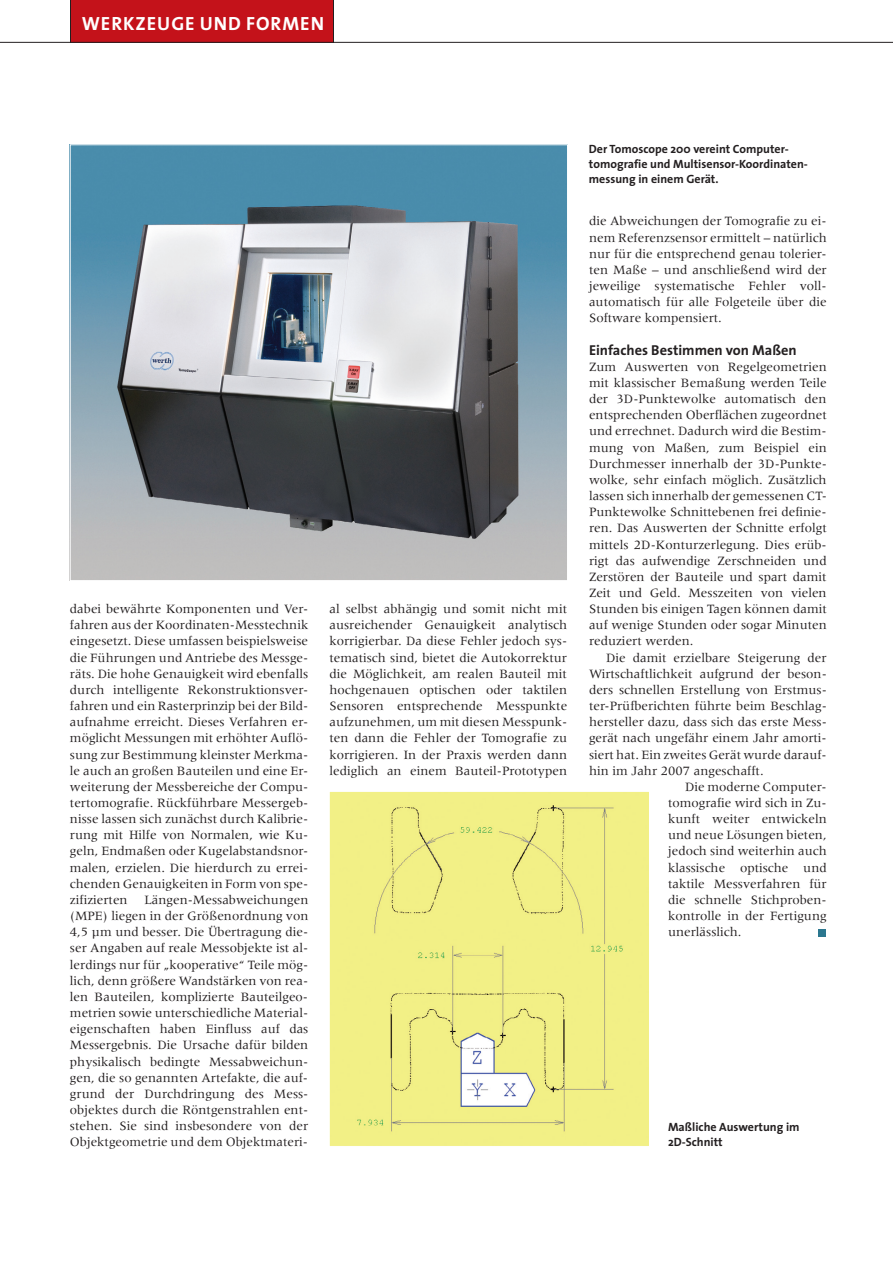
<style>
.page{position:relative;width:893px;height:1263px;background:#fff}
.page>*{position:absolute;margin:0;border:0;box-sizing:border-box;transform-origin:0 0}
.t1{font:700 19.2px "The Sans";letter-spacing:.05em;color:#fff}
.t2{font:700 14.4px "The Sans";color:#231f20}
.t3{font:13.2px/16.2px "Meridien LT";color:#231f20;text-align:justify}
.t4{font:700 12px/14.9px "The Sans";color:#231f20}
</style>
<div class="page">
<img style="left:72px;top:147px;width:493px;height:432px">
<img style="left:331px;top:793px;width:317px;height:352px">
<div style="left:329px;top:791px;width:326px;height:356px;border:1px solid #fff"></div>
<div style="left:71px;top:0;width:262px;height:42px;background:#c4121a"></div>
<hr style="left:70px;top:0;width:1px;height:42px;background:#231f20">
<hr style="left:333px;top:0;width:1px;height:42px;background:#231f20">
<hr style="left:0;top:42px;width:892px;height:1px;background:#231f20">
<div style="left:818px;top:929px;width:8px;height:7px;background:#2b778f"></div>
<h1 class="t1" style="left:82px;top:15px;width:244px">WERKZEUGE UND FORMEN</h1>
<p class="t3" style="left:70px;top:602px;width:240px">dabei bewährte Komponenten und Ver&shy;fahren aus der Koordinaten-Messtechnik eingesetzt. Diese umfassen beispielsweise die Führungen und Antriebe des Messge&shy;räts. Die hohe Genauigkeit wird ebenfalls durch intelligente Rekonstruktionsver&shy;fahren und ein Rasterprinzip bei der Bild&shy;aufnahme erreicht. Dieses Verfahren er&shy;möglicht Messungen mit erhöhter Auflö&shy;sung zur Bestimmung kleinster Merkma&shy;le auch an großen Bauteilen und eine Er&shy;weiterung der Messbereiche der Compu&shy;tertomografie. Rückführbare Messergeb&shy;nisse lassen sich zunächst durch Kalibrie&shy;rung mit Hilfe von Normalen, wie Ku&shy;geln, Endmaßen oder Kugelabstandsnor&shy;malen, erzielen. Die hierdurch zu errei&shy;chenden Genauigkeiten in Form von spe&shy;zifizierten</p>
<p class="t3" style="left:70px;top:893px;width:240px;text-indent:75px">Längen-Messabweichungen (MPE) liegen in der Größenordnung von 4,5 μm und besser. Die Übertragung die&shy;ser Angaben auf reale Messobjekte ist al&shy;lerdings nur für „kooperative“ Teile mög&shy;lich, denn größere Wandstärken von rea&shy;len Bauteilen, komplizierte Bauteilgeo&shy;metrien sowie unterschiedliche Material&shy;eigenschaften haben Einfluss auf das Messergebnis. Die Ursache dafür bilden physikalisch bedingte Messabweichun&shy;gen, die so genannten Artefakte, die auf&shy;grund der Durchdringung des Mess&shy;objektes durch die Röntgenstrahlen ent&shy;stehen. Sie sind insbesondere von der Objektgeometrie und dem Objektmateri-</p>
<p class="t3" style="left:329px;top:602px;width:239px">al selbst abhängig und somit nicht mit ausreichender Genauigkeit analytisch korrigierbar. Da diese Fehler jedoch sys&shy;tematisch sind, bietet die Autokorrektur die Möglichkeit, am realen Bauteil mit hochgenauen optischen oder taktilen Sensoren entsprechende Messpunkte aufzunehmen, um mit diesen Messpunk&shy;ten dann die Fehler der Tomografie zu korrigieren. In der Praxis werden dann lediglich an einem Bauteil-Prototypen</p>
<p class="t4" style="left:589px;top:143px;width:220px">Der Tomoscope 200 vereint Computer&shy;tomografie und Multisensor-Koordinaten&shy;messung in einem Gerät.</p>
<p class="t3" style="left:589px;top:214px;width:239px">die Abweichungen der Tomografie zu ei&shy;nem Referenzsensor ermittelt – natürlich nur für die entsprechend genau tolerier&shy;ten Maße – und anschließend wird der jeweilige systematische Fehler voll&shy;automatisch für alle Folgeteile über die Software kompensiert.</p>
<p class="t2" style="left:589px;top:344px;width:209px">Einfaches Bestimmen von Maßen</p>
<p class="t3" style="left:589px;top:359px;width:239px">Zum Auswerten von Regelgeometrien mit klassischer Bemaßung werden Teile der 3D-Punktewolke automatisch den entsprechenden Oberflächen zugeordnet und errechnet. Dadurch wird die Bestim&shy;mung von Maßen, zum Beispiel ein Durchmesser innerhalb der 3D-Punkte&shy;wolke, sehr einfach möglich. Zusätzlich lassen sich innerhalb der gemessenen CT-Punktewolke Schnittebenen frei definie&shy;ren. Das Auswerten der Schnitte erfolgt mittels 2D-Konturzerlegung. Dies erüb&shy;rigt das aufwendige Zerschneiden und Zerstören der Bauteile und spart damit Zeit und Geld. Messzeiten von vielen Stunden bis einigen Tagen können damit auf wenige Stunden oder sogar Minuten reduziert werden.</p>
<p class="t3" style="left:606px;top:650px;width:222px">Die damit erzielbare Steigerung der</p>
<p class="t3" style="left:589px;top:666px;width:239px">Wirtschaftlichkeit aufgrund der beson-</p>
<p class="t3" style="left:589px;top:683px;width:239px">ders schnellen Erstellung von Erstmus-</p>
<p class="t3" style="left:589px;top:699px;width:239px">ter-Prüfberichten führte beim Beschlag-</p>
<p class="t3" style="left:589px;top:715px;width:239px">hersteller dazu, dass sich das erste Mess-</p>
<p class="t3" style="left:589px;top:731px;width:239px">gerät nach ungefähr einem Jahr amorti-</p>
<p class="t3" style="left:589px;top:747px;width:239px">siert hat. Ein zweites Gerät wurde darauf-</p>
<p class="t3" style="left:589px;top:763px;width:176px">hin im Jahr 2007 angeschafft.</p>
<p class="t3" style="left:685px;top:779px;width:143px">Die moderne Computer-</p>
<p class="t3" style="left:668px;top:796px;width:160px">tomografie wird sich in Zu-</p>
<p class="t3" style="left:668px;top:812px;width:160px">kunft weiter entwickeln</p>
<p class="t3" style="left:668px;top:828px;width:160px">und neue Lösungen bieten,</p>
<p class="t3" style="left:668px;top:844px;width:160px">jedoch sind weiterhin auch</p>
<p class="t3" style="left:668px;top:860px;width:160px">klassische optische und</p>
<p class="t3" style="left:668px;top:876px;width:160px">taktile Messverfahren für</p>
<p class="t3" style="left:668px;top:893px;width:160px">die schnelle Stichproben-</p>
<p class="t3" style="left:668px;top:909px;width:160px">kontrolle in der Fertigung</p>
<p class="t3" style="left:668px;top:925px;width:75px">unerlässlich.</p>
<p class="t4" style="left:668px;top:1121px;width:133px">Maßliche Auswertung im<br>2D-Schnitt</p>
</div>
